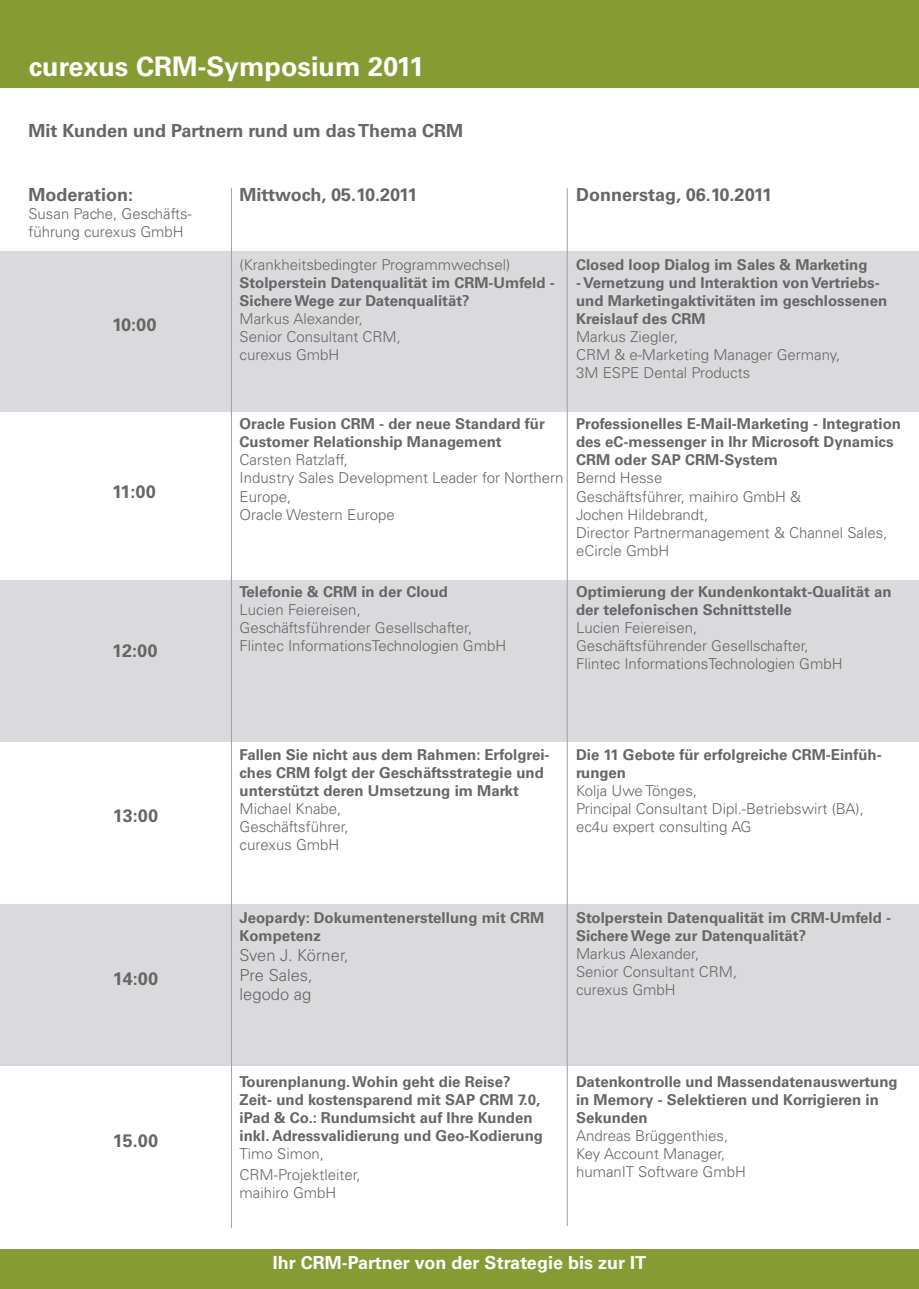
<style>
.page{position:relative;width:919px;height:1289px;background:#fff}
.page>*{position:absolute;margin:0;border:0;box-sizing:border-box;transform-origin:0 0}
.t1{font:700 27px "Univers LT Std";color:#fff}
.t2{font:700 18px "Univers LT Std";color:#656665}
.t3{font:700 18px "Univers LT Std";color:#fff}
.t4{font:300 16.5px/19.8px "Univers LT Std";color:#656665}
.t5{font:700 15px/18px "Univers LT Std";color:#656665}
.t6{font:300 15px/18px "Univers LT Std";color:#656665}
</style>
<div class="page">
<div style="left:0;top:251px;width:918px;height:160px;background:#dadadc"></div>
<div style="left:0;top:580px;width:918px;height:161px;background:#dadadc"></div>
<div style="left:0;top:904px;width:918px;height:161px;background:#dadadc"></div>
<hr style="left:567px;top:188px;width:1px;height:1037px;background:#a09fa3">
<hr style="left:231px;top:188px;width:1px;height:1039px;background:#a09fa3">
<div style="left:0;top:1249px;width:918px;height:39px;background:#879b35"></div>
<div style="left:0;top:0;width:918px;height:87px;background:#879b35"></div>
<h1 class="t1" style="left:29px;top:51px;width:397px">curexus CRM-Symposium 2011</h1>
<p class="t2" style="left:28px;top:120px;width:436px">Mit Kunden und Partnern rund um das Thema CRM</p>
<p class="t2" style="left:28px;top:184px;width:106px">Moderation:</p>
<p class="t6" style="left:28px;top:205px;width:165px">Susan Pache, Geschäfts‑ führung curexus GmbH</p>
<p class="t2" style="left:112px;top:314px;width:46px">10:00</p>
<p class="t2" style="left:112px;top:481px;width:45px">11:00</p>
<p class="t2" style="left:112px;top:640px;width:47px">12:00</p>
<p class="t2" style="left:239px;top:184px;width:179px">Mittwoch, 05.10.2011</p>
<p class="t2" style="left:576px;top:184px;width:197px">Donnerstag, 06.10.2011</p>
<p class="t6" style="left:239px;top:256px;width:272px">(Krankheitsbedingter Programmwechsel)</p>
<p class="t5" style="left:239px;top:274px;width:316px">Stolperstein Datenqualität im CRM-Umfeld -<br>Sichere Wege zur Datenqualität?</p>
<p class="t6" style="left:239px;top:310px;width:163px">Markus Alexander,<br>Senior Consultant CRM, curexus GmbH</p>
<p class="t5" style="left:576px;top:256px;width:293px">Closed loop Dialog im Sales &amp; Marketing</p>
<p class="t5" style="left:576px;top:274px;width:313px">- Vernetzung und Interaktion von Vertriebs&shy;und Marketingaktivitäten im geschlossenen<br>Kreislauf des CRM</p>
<p class="t6" style="left:576px;top:328px;width:266px">Markus Ziegler,<br>CRM &amp; e-Marketing Manager Germany,<br>3M ESPE Dental Products</p>
<p class="t5" style="left:239px;top:415px;width:307px">Oracle Fusion CRM - der neue Standard für<br>Customer Relationship Management</p>
<p class="t6" style="left:239px;top:451px;width:325px">Carsten Ratzlaff,<br>Industry Sales Development Leader for Northern<br>Europe,<br>Oracle Western Europe</p>
<p class="t5" style="left:239px;top:583px;width:210px">Telefonie &amp; CRM in der Cloud</p>
<p class="t6" style="left:239px;top:601px;width:268px">Lucien Feiereisen,<br>Geschäftsführender Gesellschafter,<br>Flintec InformationsTechnologien GmbH</p>
<p class="t5" style="left:576px;top:415px;width:326px">Professionelles E-Mail-Marketing - Integration des eC-messenger in Ihr Microsoft Dynamics<br>CRM oder SAP CRM-System</p>
<p class="t6" style="left:576px;top:469px;width:313px">Bernd Hesse<br>Geschäftsführer, maihiro GmbH &amp;<br>Jochen Hildebrandt,<br>Director Partnermanagement &amp; Channel Sales, eCircle GmbH</p>
<p class="t5" style="left:576px;top:583px;width:317px">Optimierung der Kundenkontakt-Qualität an der telefonischen Schnittstelle</p>
<p class="t6" style="left:576px;top:619px;width:268px">Lucien Feiereisen,<br>Geschäftsführender Gesellschafter,<br>Flintec InformationsTechnologien GmbH</p>
<p class="t2" style="left:113px;top:805px;width:47px">13:00</p>
<p class="t2" style="left:113px;top:968px;width:47px">14:00</p>
<p class="t2" style="left:113px;top:1130px;width:47px">15.00</p>
<p class="t5" style="left:239px;top:746px;width:311px">Fallen Sie nicht aus dem Rahmen: Erfolgrei&shy;ches CRM folgt der Geschäftsstrategie und unterstützt deren Umsetzung im Markt</p>
<p class="t6" style="left:239px;top:800px;width:111px">Michael Knabe,<br>Geschäftsführer, curexus GmbH</p>
<p class="t5" style="left:239px;top:908px;width:306px">Jeopardy: Dokumentenerstellung mit CRM<br>Kompetenz</p>
<p class="t4" style="left:239px;top:945px;width:111px">Sven J. Körner,<br>Pre Sales, legodo ag</p>
<p class="t5" style="left:576px;top:746px;width:307px">Die 11 Gebote für erfolgreiche CRM-Einfüh&shy;rungen</p>
<p class="t6" style="left:576px;top:782px;width:289px">Kolja Uwe Tönges,<br>Principal Consultant Dipl.-Betriebswirt (BA), ec4u expert consulting AG</p>
<p class="t5" style="left:576px;top:908px;width:316px">Stolperstein Datenqualität im CRM-Umfeld -<br>Sichere Wege zur Datenqualität?</p>
<p class="t6" style="left:576px;top:944px;width:163px">Markus Alexander,<br>Senior Consultant CRM, curexus GmbH</p>
<p class="t5" style="left:239px;top:1072px;width:305px">Tourenplanung. Wohin geht die Reise?<br>Zeit- und kostensparend mit SAP CRM 7.0, iPad &amp; Co.: Rundumsicht auf Ihre Kunden inkl. Adressvalidierung und Geo-Kodierung</p>
<p class="t6" style="left:239px;top:1142px;width:123px;line-height:21.6px">Timo Simon,<br>CRM-Projektleiter,</p>
<p class="t6" style="left:239px;top:1184px;width:98px">maihiro GmbH</p>
<p class="t5" style="left:576px;top:1072px;width:323px">Datenkontrolle und Massendatenauswertung in Memory - Selektieren und Korrigieren in<br>Sekunden</p>
<p class="t6" style="left:576px;top:1126px;width:171px">Andreas Brüggenthies,<br>Key Account Manager, humanIT Software GmbH</p>
<p class="t3" style="left:273px;top:1252px;width:374px">Ihr CRM-Partner von der Strategie bis zur IT</p>
</div>
